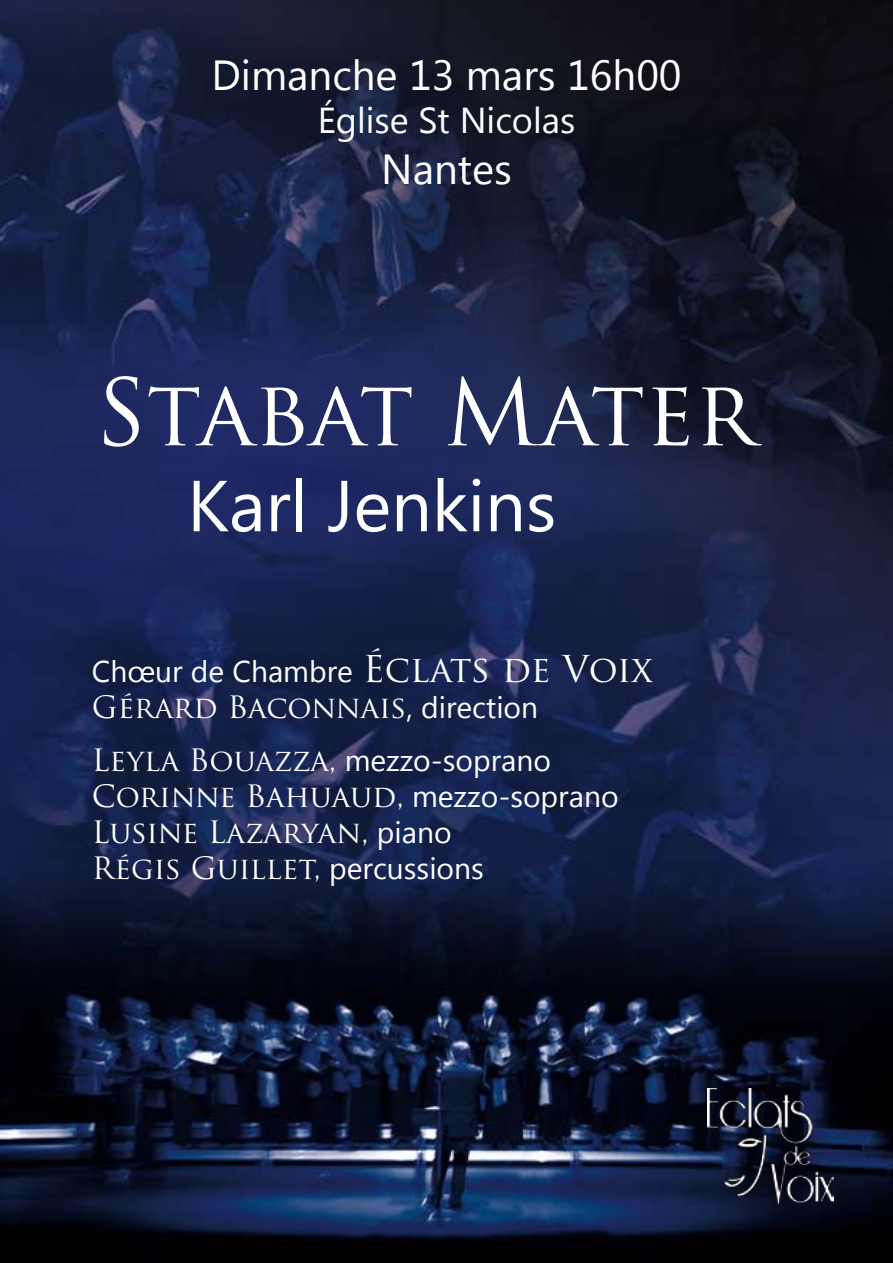
<style>
.page{position:relative;width:893px;height:1263px;background:#fff}
.page>*{position:absolute;margin:0;border:0;box-sizing:border-box;transform-origin:0 0}
.t1{font:90px "Trajan Pro";color:#fff}
.t2{font:72px "Lao UI";color:#fff}
.t3{font:42px "Lao UI";color:#fff}
.t4{font:36px "Lao UI";color:#fff}
.t5{font:30px/36px "Trajan Pro";color:#fff}
.t6{font:30px "Lao UI";color:#fff}
.s1{font-family:"Trajan Pro";font-size:36px}
.s2{font-family:"Lao UI"}
</style>
<div class="page">
<img style="left:0;top:0;width:893px;height:1263px">
<img style="left:708px;top:1088px;width:125px;height:115px">
<h3 class="t3" style="left:211px;top:47px;width:472px">Dimanche 13 mars 16h00</h3>
<p class="t4" style="left:318px;top:96px;width:259px">Église St Nicolas</p>
<h3 class="t3" style="left:381px;top:141px;width:132px">Nantes</h3>
<h1 class="t1" style="left:95px;top:355px;width:661px">Stabat Mater</h1>
<h2 class="t2" style="left:187px;top:457px;width:371px">Karl Jenkins</h2>
<p class="t6" style="left:92px;top:651px;width:563px">Chœur de Chambre <span class="s1">Éclats de Voix</span></p>
<p class="t5" style="left:92px;top:680px;width:461px;line-height:53.1px">Gérard Baconnais<span class="s2">, direction<br></span>Leyla Bouazza, <span class="s2">mezzo-soprano</span></p>
<p class="t5" style="left:92px;top:778px;width:528px">Corinne Bahuaud, <span class="s2">mezzo-soprano<br></span>Lusine Lazaryan, <span class="s2">piano<br></span>Régis Guillet, <span class="s2">percussions</span></p>
</div>
